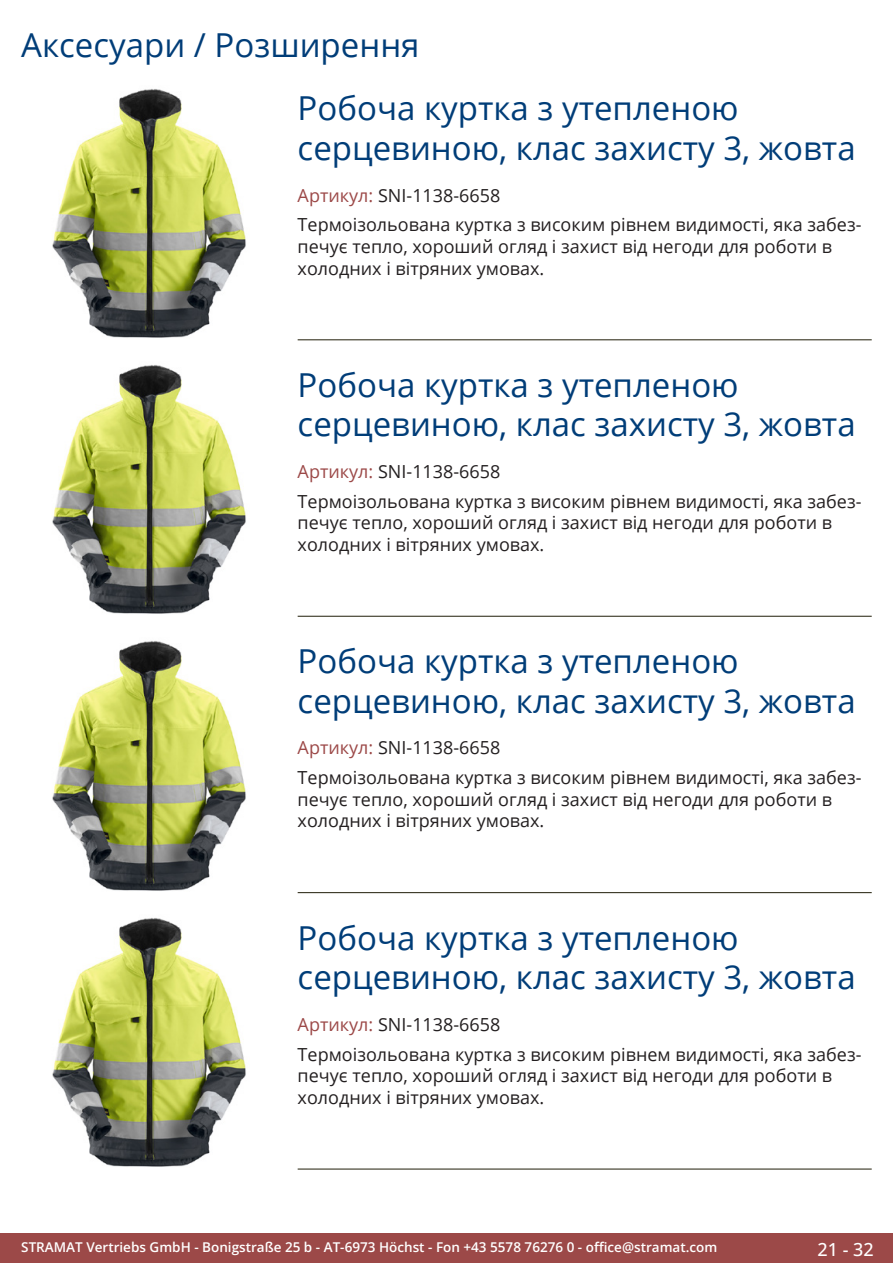
<style>
.page{position:relative;width:893px;height:1263px;background:#fff}
.page>*{position:absolute;margin:0;border:0;box-sizing:border-box;transform-origin:0 0}
.Produkttitel{font:33px/39.6px "Open Sans";color:#003d78}
.RastTitel{font:33px "Open Sans";color:#003d78}
.Beschreibung_Text{font:18px/21.6px "Open Sans";color:#231f20}
.TechDaten_Überschrif{font:18px "Open Sans";color:#231f20}
.t1{font:500 18px "Open Sans";color:#fff}
.t2{font:600 13.5px "Open Sans";color:#fff}
.s1{color:#9c4948}
</style>
<div class="page">
<div style="left:0;top:1233px;width:893px;height:30px;background:#9c4948"></div>
<hr style="left:298px;top:340px;width:574px;height:1px;background:#201d08">
<hr style="left:298px;top:616px;width:574px;height:1px;background:#201d08">
<hr style="left:298px;top:892px;width:574px;height:1px;background:#201d08">
<hr style="left:298px;top:1169px;width:574px;height:1px;background:#201d08">
<img style="left:52px;top:89px;width:194px;height:249px">
<img style="left:52px;top:365px;width:194px;height:249px">
<img style="left:52px;top:641px;width:194px;height:250px">
<img style="left:52px;top:918px;width:194px;height:249px">
<p class="RastTitel" style="left:21px;top:22px;width:400px">Аксесуари / Розширення</p>
<p class="Produkttitel" style="left:298px;top:88px;width:559px">Робоча куртка з утепленою серцевиною, клас захисту 3, жовта</p>
<p class="TechDaten_Überschrif" style="left:298px;top:183px;width:204px"><span class="s1">Артикул:</span> SNI-1138-6658</p>
<p class="Beschreibung_Text" style="left:298px;top:214px;width:564px">Термоізольована куртка з високим рівнем видимості, яка забез&shy;печує тепло, хороший огляд і захист від негоди для роботи в холодних і вітряних умовах.</p>
<p class="Produkttitel" style="left:298px;top:364px;width:559px">Робоча куртка з утепленою серцевиною, клас захисту 3, жовта</p>
<p class="TechDaten_Überschrif" style="left:298px;top:459px;width:204px"><span class="s1">Артикул:</span> SNI-1138-6658</p>
<p class="Beschreibung_Text" style="left:298px;top:490px;width:564px">Термоізольована куртка з високим рівнем видимості, яка забез&shy;печує тепло, хороший огляд і захист від негоди для роботи в холодних і вітряних умовах.</p>
<p class="Produkttitel" style="left:298px;top:640px;width:559px">Робоча куртка з утепленою серцевиною, клас захисту 3, жовта</p>
<p class="TechDaten_Überschrif" style="left:298px;top:735px;width:204px"><span class="s1">Артикул:</span> SNI-1138-6658</p>
<p class="Beschreibung_Text" style="left:298px;top:766px;width:564px">Термоізольована куртка з високим рівнем видимості, яка забез&shy;печує тепло, хороший огляд і захист від негоди для роботи в холодних і вітряних умовах.</p>
<p class="Produkttitel" style="left:298px;top:917px;width:559px">Робоча куртка з утепленою серцевиною, клас захисту 3, жовта</p>
<p class="TechDaten_Überschrif" style="left:298px;top:1012px;width:204px"><span class="s1">Артикул:</span> SNI-1138-6658</p>
<p class="Beschreibung_Text" style="left:298px;top:1043px;width:564px">Термоізольована куртка з високим рівнем видимості, яка забез&shy;печує тепло, хороший огляд і захист від негоди для роботи в холодних і вітряних умовах.</p>
<p class="t2" style="left:21px;top:1238px;width:698px">STRAMAT Vertriebs GmbH - Bonigstraße 25 b - AT-6973 Höchst - Fon +43 5578 76276 0 - office@stramat.com</p>
<p class="t1" style="left:817px;top:1237px;width:58px">21 - 32</p>
</div>
